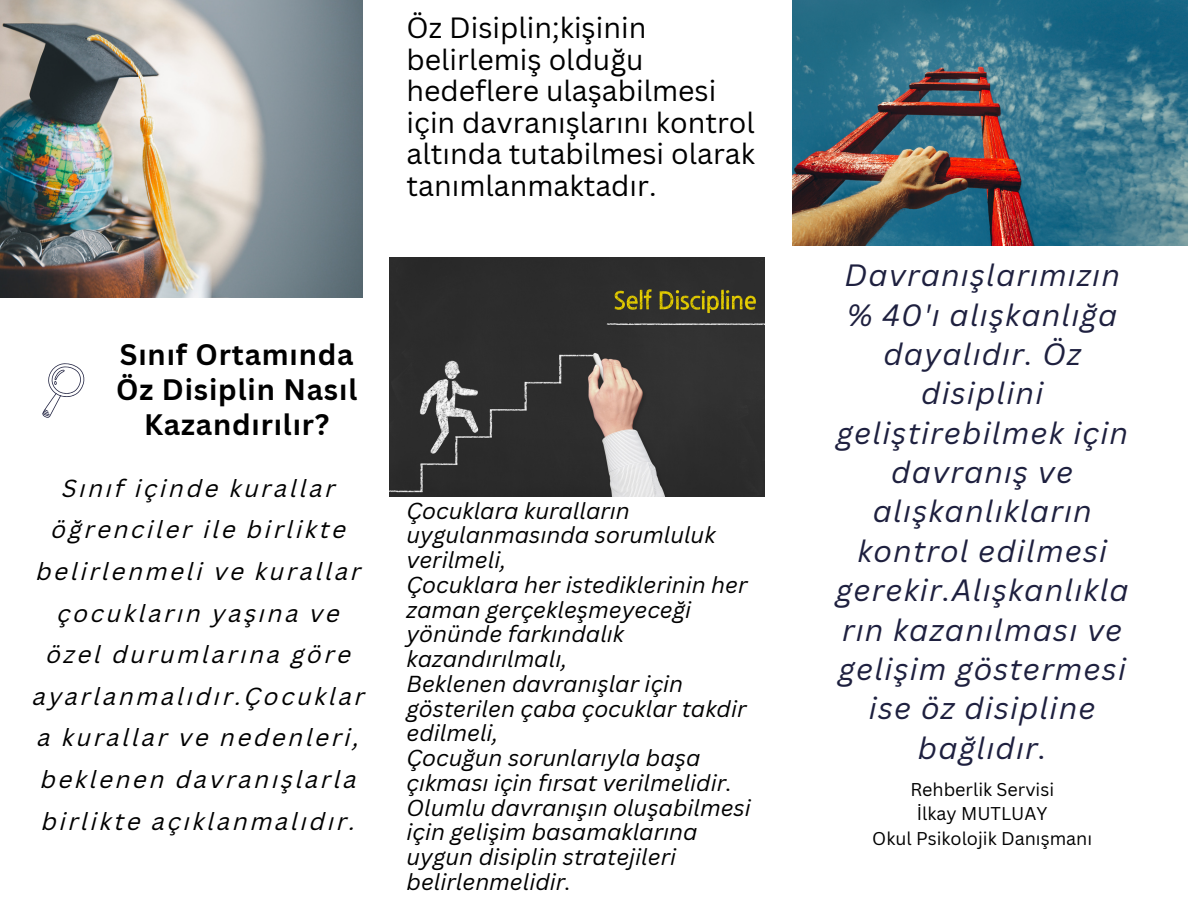
<style>
.page{position:relative;width:1188px;height:918px;background:#fff}
.page>*{position:absolute;margin:0;border:0;box-sizing:border-box;transform-origin:0 0}
.t1{font:italic 30px/39.3px "Canva Sans";letter-spacing:.04em;color:#1e203f;text-align:center}
.t2{font:700 28.8px/34.8px "Canva Sans";letter-spacing:.03em;color:#000;text-align:center}
.t3{font:28.5px/31.5px "Canva Sans";color:#000}
.t4{font:italic 24px/41.7px "Canva Sans";letter-spacing:.11em;color:#000;text-align:center}
.t5{font:italic 22.5px/24.8px "Canva Sans";color:#000}
.t6{font:18px/24.8px "Canva Sans";color:#000;text-align:center}
</style>
<div class="page">
<svg style="left:42px;top:363px;width:43px;height:55px"></svg>
<img style="left:0;top:0;width:362px;height:297px">
<img style="left:389px;top:258px;width:376px;height:238px">
<img style="left:792px;top:0;width:396px;height:245px">
<h3 class="t3" style="left:407px;top:11px;width:350px">Öz Disiplin;kişinin belirlemiş olduğu hedeflere ulaşabilmesi için davranışlarını kontrol altında tutabilmesi olarak tanımlanmaktadır.</h3>
<h2 class="t2" style="left:116px;top:337px;width:242px">Sınıf Ortamında<br>Öz Disiplin Nasıl<br>Kazandırılır?</h2>
<h3 class="t4" style="left:33px;top:470px;width:334px">Sınıf içinde kurallar öğrenciler ile birlikte belirlenmeli ve kurallar çocukların yaşına ve özel durumlarına göre ayarlanmalıdır.Çocuklar a kurallar ve nedenleri, beklenen davranışlarla birlikte açıklanmalıdır.</h3>
<p class="t5" style="left:407px;top:497px;width:345px">Çocuklara kuralların uygulanmasında sorumluluk verilmeli,<br>Çocuklara her istediklerinin her zaman gerçekleşmeyeceği yönünde farkındalık kazandırılmalı,<br>Beklenen davranışlar için gösterilen çaba çocuklar takdir edilmeli,<br>Çocuğun sorunlarıyla başa çıkması için fırsat verilmelidir.<br>Olumlu davranışın oluşabilmesi için gelişim basamaklarına uygun disiplin stratejileri belirlenmelidir.</p>
<p class="t1" style="left:836px;top:255px;width:295px">Davranışlarımızın % 40'ı alışkanlığa dayalıdır. Öz disiplini geliştirebilmek için davranış ve alışkanlıkların kontrol edilmesi gerekir.Alışkanlıkla rın kazanılması ve gelişim göstermesi ise öz disipline bağlıdır.</p>
<p class="t6" style="left:872px;top:776px;width:221px">Rehberlik Servisi<br>İlkay MUTLUAY<br>Okul Psikolojik Danışmanı</p>
</div>
